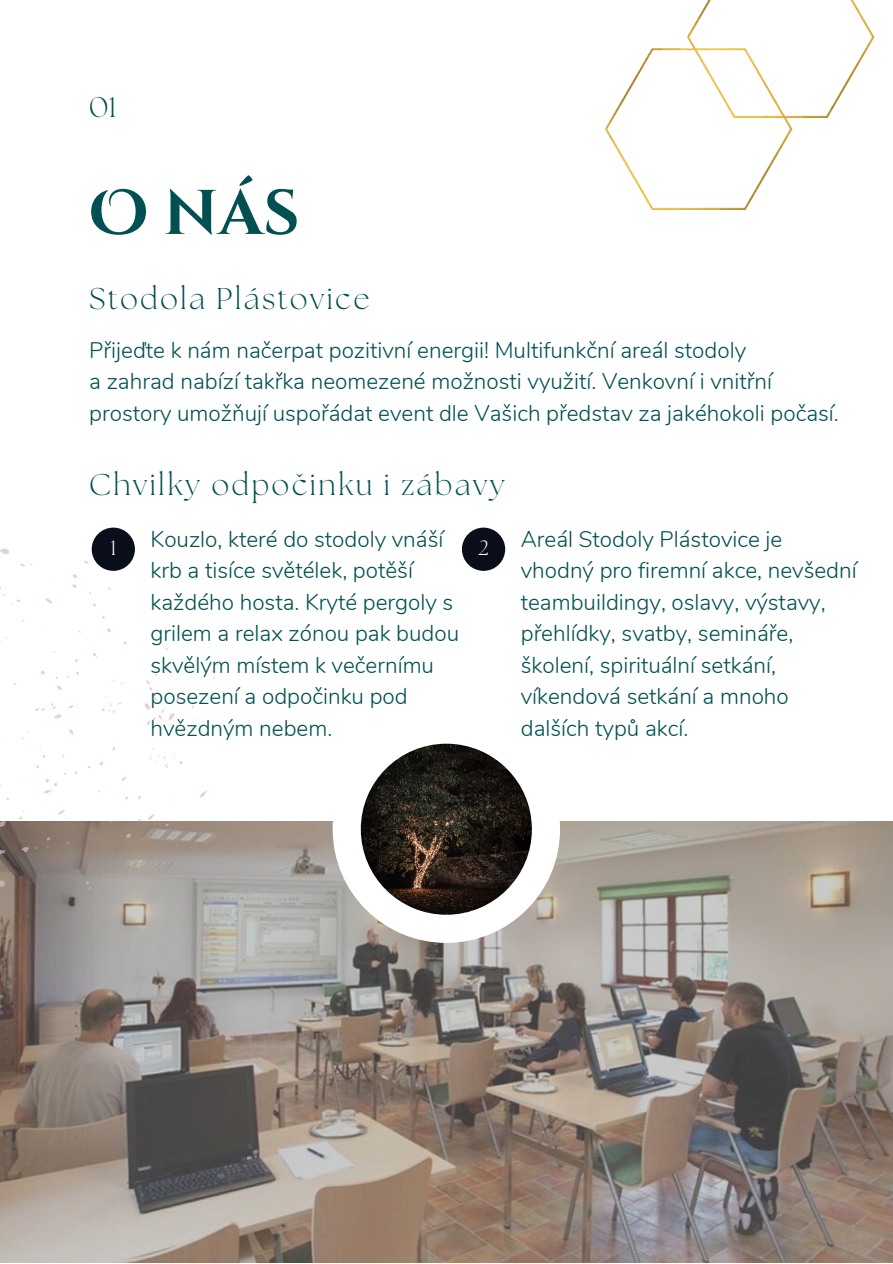
<style>
.page{position:relative;width:893px;height:1264px;background:#fff}
.page>*{position:absolute;margin:0;border:0;box-sizing:border-box;transform-origin:0 0}
.t1{font:700 63px "Cinzel Decorative";color:#025051}
.t2{font:300 30px "The Seasons";letter-spacing:.075em;color:#025051}
.t3{font:300 28.5px "The Seasons";color:#025051}
.t4{font:300 22.5px/31.5px "Nunito";color:#025051}
.t5{font:300 20.7px "The Seasons";color:#fff}
</style>
<div class="page">
<img style="left:0;top:821px;width:892px;height:441px">
<div style="left:92px;top:527px;width:43px;height:44px;background:#090e1a;border-radius:50%"></div>
<div style="left:462px;top:527px;width:43px;height:44px;background:#090e1a;border-radius:50%"></div>
<div style="left:332px;top:715px;width:228px;height:227px;background:#fff;border-radius:50%"></div>
<img style="left:361px;top:743px;width:171px;height:171px;border-radius:50%">
<img style="left:606px;top:48px;width:186px;height:161px">
<img style="left:688px;top:0;width:186px;height:117px">
<svg style="left:86px;top:881px;width:6px;height:9px"></svg>
<svg style="left:0;top:878px;width:7px;height:10px"></svg>
<svg style="left:211px;top:660px;width:9px;height:19px"></svg>
<svg style="left:200px;top:790px;width:7px;height:8px"></svg>
<svg style="left:99px;top:761px;width:4px;height:5px"></svg>
<svg style="left:165px;top:821px;width:4px;height:5px"></svg>
<svg style="left:148px;top:814px;width:6px;height:6px"></svg>
<svg style="left:0;top:820px;width:8px;height:12px"></svg>
<svg style="left:126px;top:831px;width:6px;height:8px"></svg>
<svg style="left:67px;top:840px;width:4px;height:4px"></svg>
<svg style="left:19px;top:810px;width:6px;height:10px"></svg>
<svg style="left:46px;top:836px;width:5px;height:11px"></svg>
<svg style="left:0;top:840px;width:38px;height:17px"></svg>
<svg style="left:149px;top:748px;width:34px;height:20px"></svg>
<svg style="left:45px;top:598px;width:8px;height:6px"></svg>
<svg style="left:144px;top:665px;width:36px;height:60px"></svg>
<svg style="left:107px;top:628px;width:4px;height:4px"></svg>
<svg style="left:93px;top:653px;width:4px;height:4px"></svg>
<svg style="left:57px;top:685px;width:5px;height:5px"></svg>
<svg style="left:0;top:548px;width:9px;height:7px"></svg>
<svg style="left:41px;top:670px;width:4px;height:5px"></svg>
<svg style="left:72px;top:574px;width:5px;height:14px"></svg>
<svg style="left:20px;top:563px;width:12px;height:4px"></svg>
<svg style="left:0;top:586px;width:20px;height:19px"></svg>
<svg style="left:102px;top:696px;width:20px;height:17px"></svg>
<svg style="left:21px;top:703px;width:53px;height:55px"></svg>
<svg style="left:36px;top:765px;width:30px;height:50px"></svg>
<p class="t3" style="left:89px;top:94px;width:29px">01</p>
<p class="t1" style="left:89px;top:172px;width:212px">O nás</p>
<p class="t2" style="left:89px;top:285px;width:282px">Stodola Plástovice</p>
<p class="t4" style="left:89px;top:335px;width:658px">Přijeďte k nám načerpat pozitivní energii! Multifunkční areál stodoly</p>
<p class="t4" style="left:89px;top:366px;width:684px">a zahrad nabízí takřka neomezené možnosti využití. Venkovní i vnitřní</p>
<p class="t4" style="left:89px;top:397px;width:751px">prostory umožňují uspořádat event dle Vašich představ za jakéhokoli počasí.</p>
<p class="t2" style="left:89px;top:471px;width:417px">Chvilky odpočinku i zábavy</p>
<p class="t5" style="left:110px;top:538px;width:7px">1</p>
<p class="t5" style="left:478px;top:538px;width:12px">2</p>
<p class="t4" style="left:520px;top:523px;width:337px">Areál Stodoly Plástovice je vhodný pro firemní akce, nevšední teambuildingy, oslavy, výstavy, přehlídky, svatby, semináře, školení, spirituální setkání, víkendová setkání a mnoho dalších typů akcí.</p>
<p class="t4" style="left:150px;top:523px;width:310px">Kouzlo, které do stodoly vnáší krb a tisíce světélek, potěší každého hosta. Kryté pergoly s grilem a relax zónou pak budou skvělým místem k večernímu posezení a odpočinku pod hvězdným nebem.</p>
</div>
